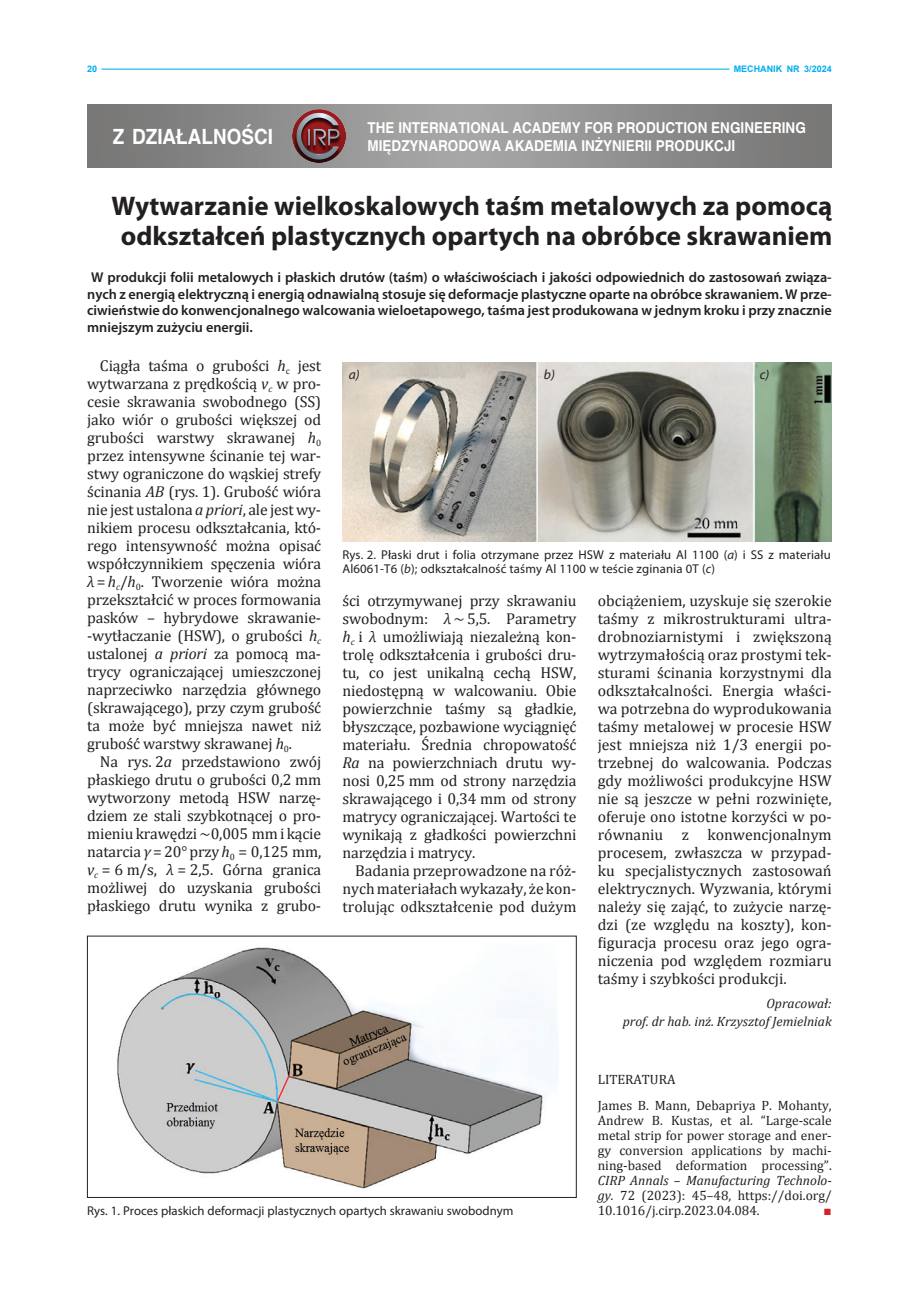
<style>
.page{position:relative;width:919px;height:1289px;background:#fff}
.page>*{position:absolute;margin:0;border:0;box-sizing:border-box;transform-origin:0 0}
.tytul1{font:700 27px/30px "Myriad Pro";color:#231f20;text-align:center}
.t1{font:700 21px "Helvetica";color:#fff;scale:.9 1}
.tekst{font:15.75px/18px "Cambria";letter-spacing:-.01em;color:#231f20;text-align:justify}
.t2{font:700 15px "Helvetica";color:#fff;scale:.9 1}
.lead_art{font:600 14.25px/16.5px "Myriad Pro";color:#231f20;text-align:justify}
.LITERATURA_2{font:13.5px/15px "Cambria";color:#231f20;text-align:justify}
.tekst-2{font:italic 13.5px/18px "Cambria";color:#231f20;text-align:right}
.literki{font:italic 13.5px "Myriad";color:#231f20}
.LITERATURA_2-2{font:13.5px "Arial";color:#d1232a}
.rysunek{font:12.75px/14.2px "Myriad Pro";letter-spacing:.01em;color:#231f20}
.t3{font:700 9px "Arial";color:#00aeef}
.s1{font-style:italic}
</style>
<div class="page">
<hr style="left:101px;top:69px;width:628px;height:1px;background:#00aeef">
<img style="left:87px;top:104px;width:744px;height:64px">
<img style="left:292px;top:110px;width:53px;height:53px">
<img style="left:117px;top:947px;width:441px;height:242px">
<img style="left:342px;top:363px;width:489px;height:178px">
<p class="t3" style="left:87px;top:63px;width:12px">20</p>
<p class="t3" style="left:733px;top:63px;width:100px">MECHANIK NR 3/2024</p>
<p class="t1" style="left:113px;top:124px;width:179px">Z DZIAŁALNOŚCI</p>
<p class="t2" style="left:367px;top:118px;width:488px">THE INTERNATIONAL ACADEMY FOR PRODUCTION ENGINEERING</p>
<p class="t2" style="left:367px;top:136px;width:410px">MIĘDZYNARODOWA AKADEMIA INŻYNIERII PRODUKCJI</p>
<p class="tytul1" style="left:112px;top:189px;width:722px">Wytwarzanie wielkoskalowych taśm metalowych za pomocą odkształceń plastycznych opartych na obróbce skrawaniem</p>
<p class="lead_art" style="left:87px;top:268px;width:746px">W produkcji folii metalowych i płaskich drutów (taśm) o właściwościach i jakości odpowiednich do zastosowań związa&shy;nych z energią elektryczną i energią odnawialną stosuje się deformacje plastyczne oparte na obróbce skrawaniem. W prze&shy;ciwieństwie do konwencjonalnego walcowania wieloetapowego, taśma jest produkowana w jednym kroku i przy znacznie mniejszym zużyciu energii.</p>
<p class="tekst" style="left:87px;top:356px;width:235px;text-indent:13px">Ciągła taśma o grubości <span class="s1">h</span><sub>c</sub> jest wytwarzana z prędkością <span class="s1">v</span><sub>c</sub> w pro&shy;cesie skrawania swobodnego (SS) jako wiór o grubości większej od grubości warstwy skrawanej <span class="s1">h</span><sub>0 </sub>przez intensywne ścinanie tej war&shy;stwy ograniczone do wąskiej strefy ścinania <span class="s1">AB</span> (rys. 1). Grubość wióra nie jest ustalona <span class="s1">a priori</span>, ale jest wy&shy;nikiem procesu odkształcania, któ&shy;rego intensywność można opisać współczynnikiem spęczenia wióra <span class="s1">λ</span> = <span class="s1">h</span><sub>c</sub>/<span class="s1">h</span><sub>0</sub>. Tworzenie wióra można przekształcić w proces formowania pasków – hybrydowe skrawanie--wytłaczanie (HSW), o grubości <span class="s1">h</span><sub>c </sub>ustalonej <span class="s1">a priori</span> za pomocą ma&shy;trycy ograniczającej umieszczonej naprzeciwko narzędzia głównego (skrawającego), przy czym grubość ta może być mniejsza nawet niż grubość warstwy skrawanej <span class="s1">h</span><sub>0</sub>.</p>
<p class="tekst" style="left:87px;top:752px;width:235px;text-indent:13px">Na rys. 2<span class="s1">a</span> przedstawiono zwój płaskiego drutu o grubości 0,2 mm wytworzony metodą HSW narzę&shy;dziem ze stali szybkotnącej o pro&shy;mieniu krawędzi ~0,005 mm i kącie natarcia <span class="s1">γ</span> = 20° przy <span class="s1">h</span><sub>0</sub> = 0,125 mm, <span class="s1">v</span><sub>c</sub> = 6 m/s, <span class="s1">λ</span> = 2,5. Górna granica możliwej do uzyskania grubości płaskiego drutu wynika z grubo-</p>
<p class="literki" style="left:349px;top:367px;width:12px">a)</p>
<p class="literki" style="left:544px;top:367px;width:12px">b)</p>
<p class="literki" style="left:759px;top:367px;width:11px">c)</p>
<p class="rysunek" style="left:342px;top:547px;width:489px">Rys. 2. Płaski drut i folia otrzymane przez HSW z materiału Al 1100 (<span class="s1">a</span>) i SS z materiału<br>Al6061-T6 (<span class="s1">b</span>); odkształcalność taśmy Al 1100 w teście zginania 0T (<span class="s1">c</span>)</p>
<p class="tekst" style="left:342px;top:591px;width:235px">ści otrzymywanej przy skrawaniu swobodnym: <span class="s1">λ</span> ~ 5,5. Parametry <span class="s1">h</span><sub>c</sub> i <span class="s1">λ</span> umożliwiają niezależną kon&shy;trolę odkształcenia i grubości dru&shy;tu, co jest unikalną cechą HSW, niedostępną w walcowaniu. Obie powierzchnie taśmy są gładkie, błyszczące, pozbawione wyciągnięć materiału. Średnia chropowatość <span class="s1">Ra</span> na powierzchniach drutu wy&shy;nosi 0,25 mm od strony narzędzia skrawającego i 0,34 mm od strony matrycy ograniczającej. Wartości te wynikają z gładkości powierzchni narzędzia i matrycy.</p>
<p class="tekst" style="left:342px;top:861px;width:235px;text-indent:13px">Badania przeprowadzone na róż&shy;nych materiałach wykazały, że kon&shy;trolując odkształcenie pod dużym</p>
<p class="tekst" style="left:597px;top:591px;width:235px">obciążeniem, uzyskuje się szerokie taśmy z mikrostrukturami ultra&shy;drobnoziarnistymi i zwiększoną wytrzymałością oraz prostymi tek&shy;sturami ścinania korzystnymi dla odkształcalności. Energia właści&shy;wa potrzebna do wyprodukowania taśmy metalowej w procesie HSW jest mniejsza niż 1/3 energii po&shy;trzebnej do walcowania. Podczas gdy możliwości produkcyjne HSW nie są jeszcze w pełni rozwinięte, oferuje ono istotne korzyści w po&shy;równaniu z konwencjonalnym procesem, zwłaszcza w przypad&shy;ku specjalistycznych zastosowań elektrycznych. Wyzwania, którymi należy się zająć, to zużycie narzę&shy;dzi (ze względu na koszty), kon&shy;figuracja procesu oraz jego ogra&shy;niczenia pod względem rozmiaru taśmy i szybkości produkcji.</p>
<p class="tekst-2" style="left:622px;top:993px;width:210px">Opracował:<br>prof. dr hab. inż. Krzysztof Jemielniak</p>
<p class="LITERATURA_2" style="left:597px;top:1072px;width:79px">LITERATURA</p>
<p class="LITERATURA_2" style="left:597px;top:1097px;width:235px">James B. Mann, Debapriya P. Mohanty, Andrew B. Kustas, et al. “Large-scale metal strip for power storage and ener&shy;gy conversion applications by machi&shy;ning-based deformation processing”.<br><span class="s1">CIRP Annals – Manufacturing Technolo&shy;gy.</span> 72 (2023): 45–48, https://doi.org/</p>
<p class="rysunek" style="left:87px;top:1203px;width:428px">Rys. 1. Proces płaskich deformacji plastycznych opartych skrawaniu swobodnym</p>
<p class="LITERATURA_2" style="left:597px;top:1202px;width:163px">10.1016/j.cirp.2023.04.084.</p>
<p class="LITERATURA_2-2" style="left:823px;top:1201px;width:10px">■</p>
</div>
